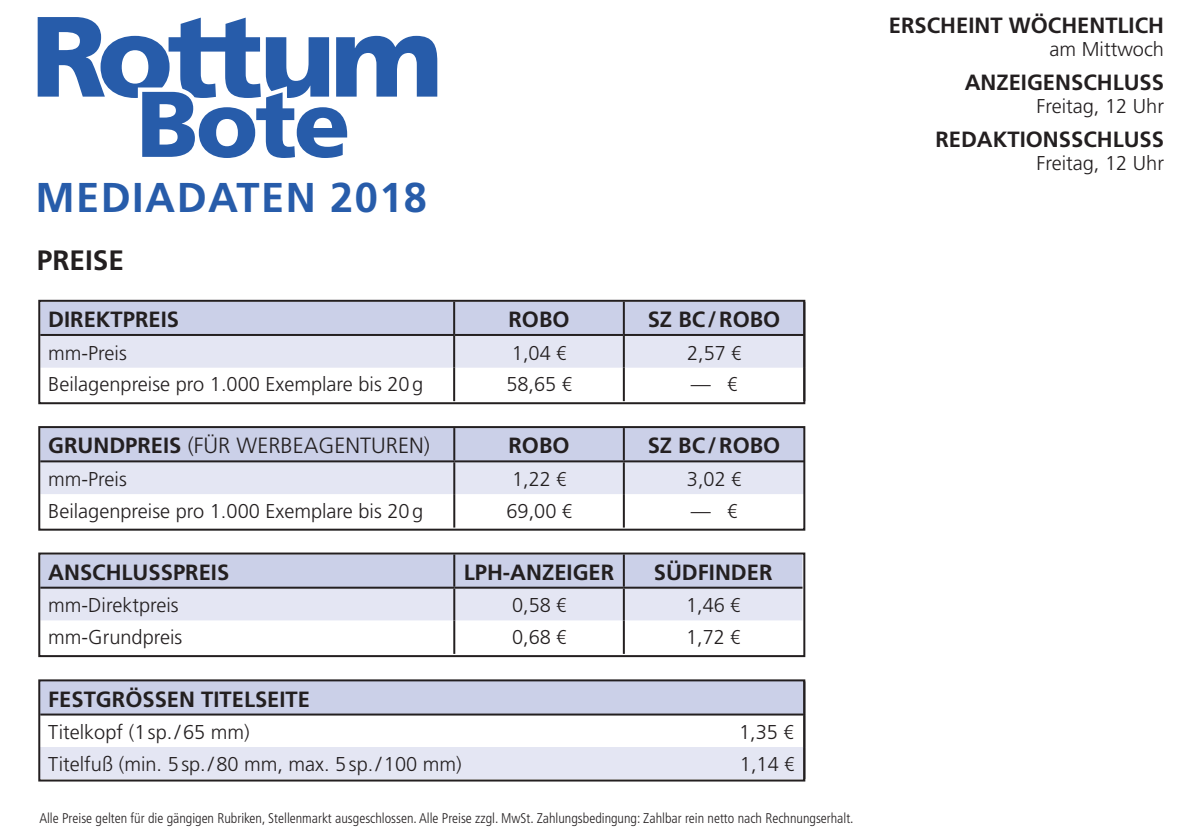
<style>
.page{position:relative;width:1191px;height:840px;background:#fff}
.page>*{position:absolute;margin:0;border:0;box-sizing:border-box;transform-origin:0 0}
.t1{font:700 41.6px "Frutiger";letter-spacing:.035em;color:#275caa}
.t2{font:700 28px "Frutiger";color:#231f20}
.t3{font:700 22px "Frutiger";color:#231f20}
.t4{font:300 22px "Frutiger";color:#231f20}
.t5{font:300 20px "Frutiger";color:#231f20}
.t6{font:300 condensed 14px "Frutiger";color:#231f20}
.s1{font-family:"Linotype Euro Font Ato F";font-weight:400}
.s2{font-weight:700}
</style>
<div class="page">
<svg style="left:41px;top:302px;width:761px;height:65px;background:#d7daed"></svg>
<hr style="left:453px;top:301px;width:2px;height:33px;background:#231f20">
<hr style="left:623px;top:301px;width:2px;height:33px;background:#231f20">
<hr style="left:453px;top:336px;width:2px;height:31px;background:#231f20">
<hr style="left:623px;top:336px;width:2px;height:31px;background:#231f20">
<hr style="left:453px;top:367px;width:2px;height:34px;background:#231f20">
<hr style="left:623px;top:367px;width:2px;height:34px;background:#231f20">
<hr style="left:40px;top:334px;width:414px;height:2px;background:#231f20">
<hr style="left:454px;top:334px;width:170px;height:2px;background:#231f20">
<hr style="left:624px;top:334px;width:181px;height:2px;background:#231f20">
<div style="left:38px;top:299px;width:767px;height:105px;border:2px solid #231f20"></div>
<svg style="left:41px;top:429px;width:761px;height:65px;background:#d6d9ec"></svg>
<hr style="left:453px;top:428px;width:2px;height:32px;background:#231f20">
<hr style="left:623px;top:428px;width:2px;height:32px;background:#231f20">
<hr style="left:453px;top:462px;width:2px;height:32px;background:#231f20">
<hr style="left:623px;top:462px;width:2px;height:32px;background:#231f20">
<hr style="left:453px;top:494px;width:2px;height:33px;background:#231f20">
<hr style="left:623px;top:494px;width:2px;height:33px;background:#231f20">
<hr style="left:40px;top:460px;width:414px;height:2px;background:#231f20">
<hr style="left:454px;top:460px;width:170px;height:2px;background:#231f20">
<hr style="left:624px;top:460px;width:180px;height:2px;background:#231f20">
<div style="left:38px;top:426px;width:767px;height:104px;border:2px solid #231f20"></div>
<svg style="left:41px;top:555px;width:761px;height:65px;background:#d5d8eb"></svg>
<hr style="left:453px;top:554px;width:2px;height:32px;background:#231f20">
<hr style="left:623px;top:554px;width:2px;height:32px;background:#231f20">
<hr style="left:453px;top:588px;width:2px;height:32px;background:#231f20">
<hr style="left:623px;top:588px;width:2px;height:32px;background:#231f20">
<hr style="left:453px;top:620px;width:2px;height:33px;background:#231f20">
<hr style="left:623px;top:620px;width:2px;height:33px;background:#231f20">
<hr style="left:40px;top:586px;width:414px;height:2px;background:#231f20">
<hr style="left:454px;top:586px;width:170px;height:2px;background:#231f20">
<hr style="left:624px;top:586px;width:178px;height:2px;background:#231f20">
<div style="left:38px;top:552px;width:767px;height:104px;border:2px solid #231f20"></div>
<div style="left:40px;top:681px;width:764px;height:33px;background:#cbd0e8"></div>
<div style="left:40px;top:746px;width:764px;height:32px;background:#e4e6f3"></div>
<hr style="left:40px;top:713px;width:765px;height:2px;background:#231f20">
<div style="left:38px;top:679px;width:767px;height:102px;border:2px solid #231f20"></div>
<svg style="left:38px;top:17px;width:399px;height:141px"></svg>
<h1 class="t1" style="left:35px;top:172px;width:393px">MEDIADATEN 2018</h1>
<h2 class="t2" style="left:37px;top:244px;width:89px">PREISE</h2>
<p class="t3" style="left:48px;top:306px;width:132px">DIREKTPREIS</p>
<p class="t3" style="left:508px;top:306px;width:63px">ROBO</p>
<p class="t3" style="left:648px;top:306px;width:134px">SZ BC/ROBO</p>
<p class="t5" style="left:48px;top:341px;width:80px">mm-Preis</p>
<p class="t5" style="left:512px;top:341px;width:56px">1,04 <span class="s1">U</span></p>
<p class="t5" style="left:687px;top:341px;width:56px">2,57 <span class="s1">U</span></p>
<p class="t5" style="left:48px;top:373px;width:376px">Beilagenpreise pro 1.000 Exemplare bis 20g</p>
<p class="t5" style="left:506px;top:373px;width:67px">58,65 <span class="s1">U</span></p>
<p class="t5" style="left:691px;top:373px;width:48px">— <span class="s1">U</span></p>
<p class="t4" style="left:48px;top:433px;width:383px"><span class="s2">GRUNDPREIS</span> (FÜR WERBEAGENTUREN)</p>
<p class="t3" style="left:508px;top:432px;width:63px">ROBO</p>
<p class="t3" style="left:647px;top:432px;width:134px">SZ BC/ROBO</p>
<p class="t5" style="left:48px;top:467px;width:80px">mm-Preis</p>
<p class="t5" style="left:512px;top:467px;width:56px">1,22 <span class="s1">U</span></p>
<p class="t5" style="left:687px;top:467px;width:56px">3,02 <span class="s1">U</span></p>
<p class="t5" style="left:48px;top:499px;width:376px">Beilagenpreise pro 1.000 Exemplare bis 20g</p>
<p class="t5" style="left:506px;top:499px;width:67px">69,00 <span class="s1">U</span></p>
<p class="t5" style="left:691px;top:499px;width:48px">— <span class="s1">U</span></p>
<p class="t3" style="left:48px;top:558px;width:182px">ANSCHLUSSPREIS</p>
<p class="t3" style="left:464px;top:558px;width:152px">LPH-ANZEIGER</p>
<p class="t3" style="left:654px;top:558px;width:120px">SÜDFINDER</p>
<p class="t5" style="left:48px;top:593px;width:132px">mm-Direktpreis</p>
<p class="t5" style="left:512px;top:593px;width:56px">0,58 <span class="s1">U</span></p>
<p class="t5" style="left:686px;top:593px;width:56px">1,46 <span class="s1">U</span></p>
<p class="t5" style="left:48px;top:625px;width:136px">mm-Grundpreis</p>
<p class="t5" style="left:512px;top:625px;width:56px">0,68 <span class="s1">U</span></p>
<p class="t5" style="left:686px;top:625px;width:56px">1,72 <span class="s1">U</span></p>
<p class="t3" style="left:48px;top:685px;width:263px">FESTGRÖSSEN TITELSEITE</p>
<p class="t5" style="left:48px;top:720px;width:203px">Titelkopf (1sp./65 mm)</p>
<p class="t5" style="left:739px;top:720px;width:56px">1,35 <span class="s1">U</span></p>
<p class="t5" style="left:48px;top:752px;width:415px">Titelfuß (min. 5sp./80 mm, max. 5sp./100 mm)</p>
<p class="t5" style="left:740px;top:752px;width:56px">1,14 <span class="s1">U</span></p>
<p class="t6" style="left:39px;top:809px;width:815px">Alle Preise gelten für die gängigen Rubriken, Stellenmarkt ausgeschlossen. Alle Preise zzgl. MwSt. Zahlungsbedingung: Zahlbar rein netto nach Rechnungserhalt.</p>
<p class="t3" style="left:889px;top:12px;width:277px">ERSCHEINT WÖCHENTLICH</p>
<p class="t5" style="left:1049px;top:37px;width:116px">am Mittwoch</p>
<p class="t3" style="left:964px;top:69px;width:201px">ANZEIGENSCHLUSS</p>
<p class="t5" style="left:1036px;top:94px;width:129px">Freitag, 12 Uhr</p>
<p class="t3" style="left:935px;top:126px;width:230px">REDAKTIONSSCHLUSS</p>
<p class="t5" style="left:1036px;top:151px;width:129px">Freitag, 12 Uhr</p>
</div>
